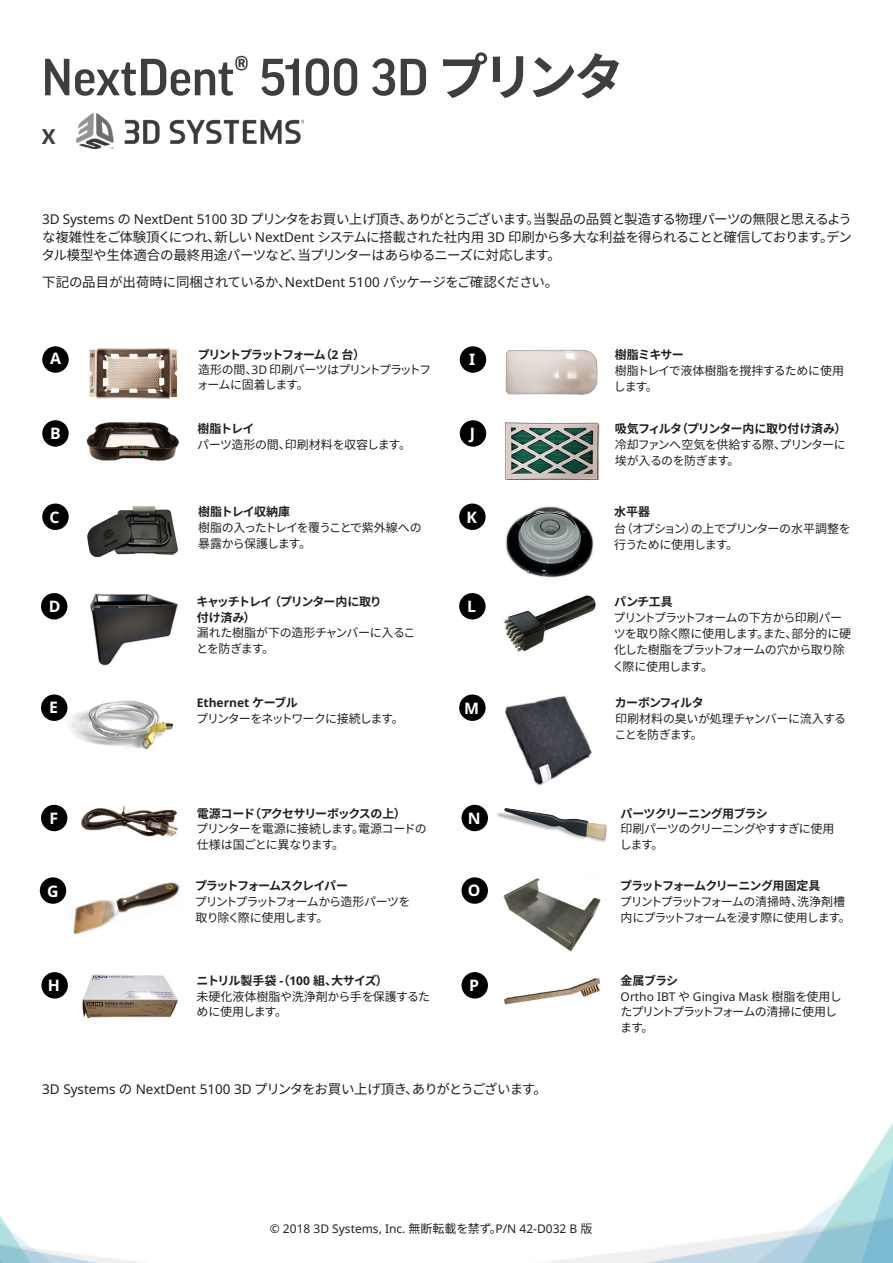
<style>
.page{position:relative;width:893px;height:1263px;background:#fff}
.page>*{position:absolute;margin:0;border:0;box-sizing:border-box;transform-origin:0 0}
.t1{font:500 50.4px "Good Pro";color:#3e3e3f}
.t2{font:500 29.1px "Good Pro";color:#3e3e3f}
.paragraph{font:700 15.9px "Noto Sans";color:#fff}
.paragraph-2{font:13.5px/18px "Noto Sans CJ Kjp";letter-spacing:-.055em;color:#231f20;text-align:justify}
.paragraph-3{font:13.5px "Noto Sans CJ Kjp";letter-spacing:-.08em;color:#231f20}
.paragraph-4{font:13.5px "Noto Sans CJ Kjp";letter-spacing:-.035em;color:#231f20}
.paragraph-5{font:12px/16.2px "Noto Sans CJ Kjp";letter-spacing:-.065em;color:#231f20}
.paragraph-6{font:12px/15.8px "Noto Sans CJ Kjp";letter-spacing:-.095em;color:#231f20}
.paragraph-7{font:12px/15.8px "Noto Sans CJ Kjp";letter-spacing:-.085em;color:#231f20}
.paragraph-8{font:12px/15.8px "Noto Sans CJ Kjp";letter-spacing:-.03em;color:#231f20}
.paragraph-9{font:12px/15.8px "Noto Sans CJ Kjp";letter-spacing:-.025em;color:#231f20}
.t3{font:12px "Noto Sans";color:#231f20}
.paragraph-10{font:12px/15.8px "Noto Sans CJ Kjp";letter-spacing:-.04em;color:#231f20}
.paragraph-11{font:12px/15.8px "Noto Sans CJ Kjp";letter-spacing:-.02em;color:#231f20}
.s1{font-family:"Noto Sans CJ Kjp";font-weight:700}
.s2{font-family:"Noto Sans"}
.s3{font-weight:700}
.s4{font-family:"Noto Sans";font-weight:700}
.s5{font-family:"Noto Sans CJ Kjp"}
</style>
<div class="page">
<img style="left:546px;top:1123px;width:347px;height:140px">
<img style="left:0;top:1215px;width:144px;height:48px">
<img style="left:76px;top:113px;width:227px;height:35px">
<div style="left:44px;top:348px;width:23px;height:23px;background:#000;border-radius:50%"></div>
<div style="left:42px;top:346px;width:27px;height:27px;border:3px solid #000;border-radius:50%"></div>
<img style="left:89px;top:348px;width:89px;height:51px">
<div style="left:44px;top:422px;width:23px;height:23px;background:#000;border-radius:50%"></div>
<div style="left:42px;top:420px;width:27px;height:27px;border:3px solid #000;border-radius:50%"></div>
<img style="left:86px;top:422px;width:93px;height:39px">
<img style="left:87px;top:505px;width:91px;height:52px">
<div style="left:44px;top:505px;width:23px;height:23px;background:#000;border-radius:50%"></div>
<div style="left:42px;top:504px;width:27px;height:26px;border:3px solid #000;border-radius:50%"></div>
<img style="left:90px;top:593px;width:88px;height:65px">
<div style="left:43px;top:595px;width:23px;height:23px;background:#000;border-radius:50%"></div>
<div style="left:41px;top:593px;width:26px;height:26px;border:3px solid #000;border-radius:50%"></div>
<div style="left:43px;top:696px;width:23px;height:23px;background:#000;border-radius:50%"></div>
<div style="left:41px;top:694px;width:26px;height:27px;border:3px solid #000;border-radius:50%"></div>
<img style="left:52px;top:658px;width:122px;height:91px">
<div style="left:41px;top:879px;width:24px;height:23px;background:#000;border-radius:50%"></div>
<div style="left:40px;top:877px;width:26px;height:27px;border:3px solid #000;border-radius:50%"></div>
<img style="left:82px;top:974px;width:96px;height:45px">
<div style="left:43px;top:974px;width:23px;height:23px;background:#000;border-radius:50%"></div>
<div style="left:41px;top:972px;width:27px;height:26px;border:3px solid #000;border-radius:50%"></div>
<img style="left:505px;top:349px;width:93px;height:46px">
<div style="left:461px;top:348px;width:24px;height:23px;background:#000;border-radius:50%"></div>
<div style="left:460px;top:346px;width:26px;height:27px;border:3px solid #000;border-radius:50%"></div>
<div style="left:461px;top:422px;width:24px;height:23px;background:#000;border-radius:50%"></div>
<div style="left:460px;top:420px;width:26px;height:27px;border:3px solid #000;border-radius:50%"></div>
<div style="left:461px;top:505px;width:23px;height:23px;background:#000;border-radius:50%"></div>
<div style="left:459px;top:504px;width:27px;height:26px;border:3px solid #000;border-radius:50%"></div>
<div style="left:461px;top:595px;width:23px;height:23px;background:#000;border-radius:50%"></div>
<div style="left:459px;top:593px;width:27px;height:26px;border:3px solid #000;border-radius:50%"></div>
<div style="left:461px;top:696px;width:23px;height:23px;background:#000;border-radius:50%"></div>
<div style="left:459px;top:694px;width:27px;height:27px;border:3px solid #000;border-radius:50%"></div>
<div style="left:43px;top:806px;width:23px;height:24px;background:#000;border-radius:50%"></div>
<div style="left:41px;top:805px;width:26px;height:26px;border:3px solid #000;border-radius:50%"></div>
<img style="left:81px;top:805px;width:97px;height:32px">
<img style="left:66px;top:882px;width:114px;height:53px">
<img style="left:504px;top:422px;width:95px;height:58px">
<img style="left:505px;top:506px;width:89px;height:72px">
<img style="left:504px;top:696px;width:88px;height:70px">
<img style="left:466px;top:766px;width:141px;height:113px">
<div style="left:463px;top:806px;width:23px;height:24px;background:#000;border-radius:50%"></div>
<div style="left:462px;top:805px;width:26px;height:26px;border:3px solid #000;border-radius:50%"></div>
<div style="left:463px;top:879px;width:23px;height:23px;background:#000;border-radius:50%"></div>
<div style="left:462px;top:877px;width:26px;height:27px;border:3px solid #000;border-radius:50%"></div>
<div style="left:463px;top:974px;width:23px;height:23px;background:#000;border-radius:50%"></div>
<div style="left:462px;top:972px;width:26px;height:26px;border:3px solid #000;border-radius:50%"></div>
<img style="left:502px;top:877px;width:100px;height:75px">
<img style="left:504px;top:978px;width:96px;height:27px">
<img style="left:503px;top:595px;width:93px;height:57px">
<h1 class="t1" style="left:41px;top:49px;width:584px">NextDent® 5100 3D <span class="s1">プリンタ</span></h1>
<h2 class="t2" style="left:41px;top:117px;width:16px">x</h2>
<p class="paragraph-2" style="left:42px;top:211px;width:812px"><span class="s2">3D Systems</span> の <span class="s2">NextDent 5100 3D</span> プリンタをお買い上げ頂き、ありがとうございます。当製品の品質と製造する物理パーツの無限と思えるような複雑性をご体験頂くにつれ、新しい <span class="s2">NextDent</span> システムに搭載された社内用 <span class="s2">3D</span> 印刷から多大な利益を得られることと確信しております。デンタル模型や生体適合の最終用途パーツなど、当プリンターはあらゆるニーズに対応します。</p>
<p class="paragraph-4" style="left:42px;top:275px;width:517px">下記の品目が出荷時に同梱されているか、<span class="s2">NextDent 5100</span> パッケージをご確認ください。</p>
<p class="paragraph" style="left:50px;top:347px;width:12px">A</p>
<p class="paragraph-5" style="left:197px;top:347px;width:236px;line-height:15px"><span class="s3">プリントプラットフォーム（</span><span class="s4">2</span> <span class="s3">台）<br></span>造形の間、<span class="s2">3D</span> 印刷パーツはプリントプラットフォームに固着します。</p>
<p class="paragraph" style="left:469px;top:348px;width:8px">I</p>
<p class="paragraph" style="left:50px;top:422px;width:12px">B</p>
<p class="paragraph-11" style="left:197px;top:421px;width:215px"><span class="s3">樹脂トレイ<br></span>パーツ造形の間、印刷材料を収容します。</p>
<p class="paragraph" style="left:470px;top:422px;width:7px">J</p>
<p class="paragraph" style="left:49px;top:506px;width:12px">C</p>
<p class="paragraph-5" style="left:198px;top:504px;width:225px;line-height:15.8px"><span class="s3">樹脂トレイ収納庫<br></span>樹脂の入ったトレイを覆うことで紫外線への暴露から保護します。</p>
<p class="paragraph" style="left:466px;top:506px;width:12px">K</p>
<p class="paragraph" style="left:49px;top:595px;width:13px">D</p>
<p class="paragraph-8" style="left:196px;top:594px;width:221px"><span class="s3">キャッチトレイ（プリンター内に取り<br>付け済み）<br></span>漏れた樹脂が下の造形チャンバーに入ることを防ぎます。</p>
<p class="paragraph" style="left:467px;top:595px;width:10px">L</p>
<p class="paragraph" style="left:49px;top:696px;width:10px">E</p>
<p class="paragraph-7" style="left:196px;top:695px;width:209px"><span class="s4">Ethernet</span> <span class="s3">ケーブル<br></span>プリンターをネットワークに接続します。</p>
<p class="paragraph" style="left:464px;top:696px;width:16px">M</p>
<p class="paragraph" style="left:49px;top:807px;width:10px">F</p>
<p class="paragraph-5" style="left:196px;top:806px;width:232px;line-height:15.8px"><span class="s3">電源コード（アクセサリーボックスの上）<br></span>プリンターを電源に接続します。電源コードの仕様は国ごとに異なります。</p>
<p class="paragraph" style="left:468px;top:807px;width:14px">N</p>
<p class="paragraph" style="left:47px;top:880px;width:13px">G</p>
<p class="paragraph-6" style="left:195px;top:878px;width:217px"><span class="s3">プラットフォームスクレイパー<br></span>プリントプラットフォームから造形パーツを取り除く際に使用します。</p>
<p class="paragraph" style="left:468px;top:879px;width:14px">O</p>
<p class="paragraph" style="left:48px;top:974px;width:14px">H</p>
<p class="paragraph-9" style="left:197px;top:973px;width:235px"><span class="s3">ニトリル製手袋</span> <span class="s4">-</span><span class="s3">（</span><span class="s4">100</span> <span class="s3">組、大サイズ）<br></span>未硬化液体樹脂や洗浄剤から手を保護するために使用します。</p>
<p class="paragraph" style="left:469px;top:974px;width:11px">P</p>
<p class="paragraph-3" style="left:42px;top:1082px;width:506px"><span class="s2">3D Systems</span> の <span class="s2">NextDent 5100 3D</span> プリンタをお買い上げ頂き、ありがとうございます。</p>
<p class="paragraph-10" style="left:614px;top:347px;width:232px"><span class="s3">樹脂ミキサー<br></span>樹脂トレイで液体樹脂を撹拌するために使用します。</p>
<p class="paragraph-5" style="left:615px;top:421px;width:233px;text-align:justify"><span class="s3">吸気フィルタ（プリンター内に取り付け済み）</span>冷却ファンへ空気を供給する際、プリンターに埃が入るのを防ぎます。</p>
<p class="paragraph-5" style="left:614px;top:504px;width:238px"><span class="s3">水平器<br></span>台（オプション）の上でプリンターの水平調整を行うために使用します。</p>
<p class="paragraph-5" style="left:613px;top:594px;width:240px"><span class="s3">パンチ工具<br></span>プリントプラットフォームの下方から印刷パーツを取り除く際に使用します。また、部分的に硬化した樹脂をプラットフォームの穴から取り除く際に使用します。</p>
<p class="paragraph-8" style="left:614px;top:695px;width:233px"><span class="s3">カーボンフィルタ<br></span>印刷材料の臭いが処理チャンバーに流入することを防ぎます。</p>
<p class="paragraph-5" style="left:620px;top:806px;width:216px;line-height:15.8px"><span class="s3">パーツクリーニング用ブラシ<br></span>印刷パーツのクリーニングやすすぎに使用します。</p>
<p class="paragraph-7" style="left:620px;top:878px;width:232px"><span class="s3">プラットフォームクリーニング用固定具<br></span>プリントプラットフォームの清掃時、洗浄剤槽内にプラットフォームを浸す際に使用します。</p>
<p class="paragraph-6" style="left:620px;top:973px;width:223px"><span class="s3">金属ブラシ<br></span><span class="s2">Ortho IBT</span> や <span class="s2">Gingiva Mask</span> 樹脂を使用したプリントプラットフォームの清掃に使用します。</p>
<p class="t3" style="left:270px;top:1221px;width:324px">© 2018 3D Systems, Inc. <span class="s5">無断転載を禁ず。</span>P/N 42-D032 B <span class="s5">版</span></p>
</div>
